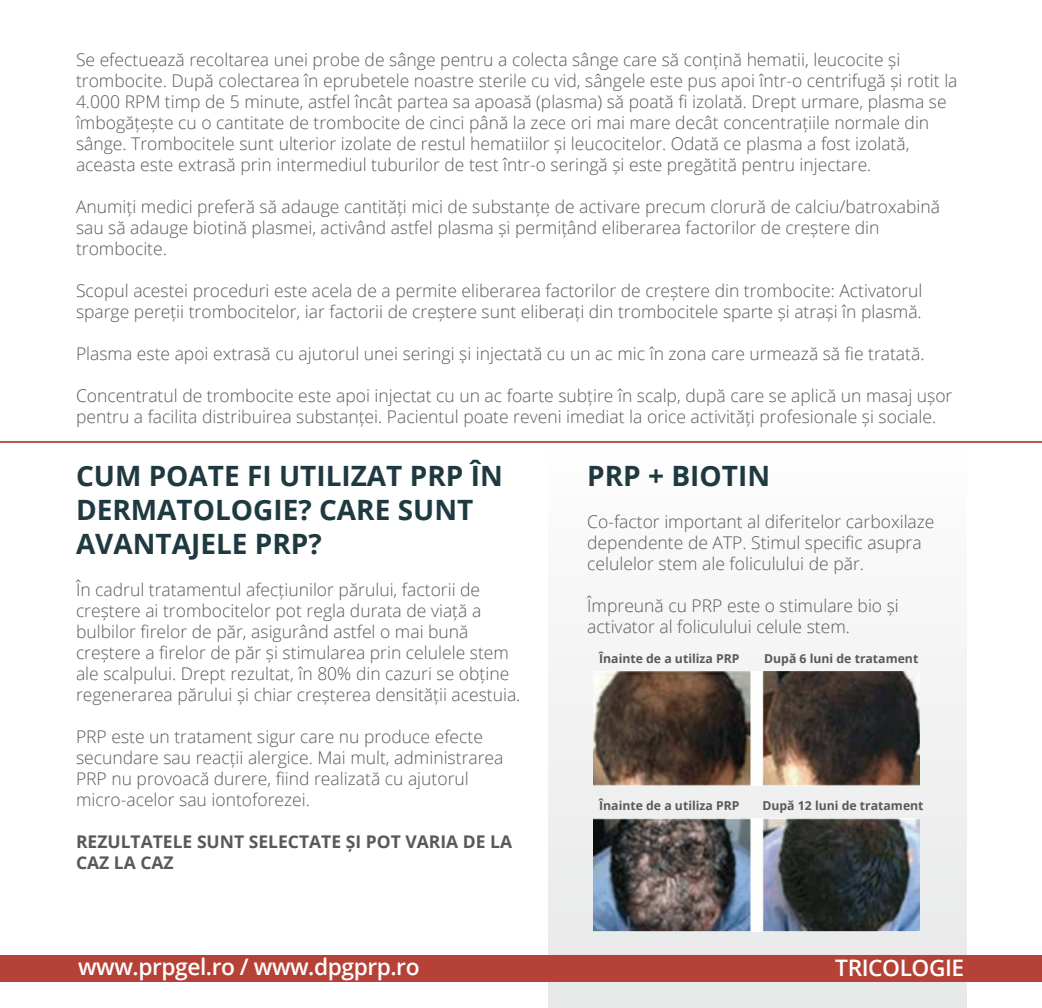
<style>
.page{position:relative;width:1042px;height:1008px;background:#fff}
.page>*{position:absolute;margin:0;border:0;box-sizing:border-box;transform-origin:0 0}
.t1{font:700 28px/33.6px "Open Sans";color:#1e3a40}
.t2{font:600 22.75px "Open Sans";letter-spacing:-.02em;color:#fff}
.t3{font:300 17.5px/21px "Open Sans";color:#58595b}
.t4{font:700 17.5px/21px "Open Sans";color:#58595b}
.t5{font:700 12.25px "Open Sans";color:#58595b}
</style>
<div class="page">
<div style="left:549px;top:442px;width:418px;height:566px;background:linear-gradient(to right,#f5f5f5,#f4f4f5)"></div>
<div style="left:0;top:955px;width:1042px;height:26px;background:#b64137"></div>
<hr style="left:0;top:441px;width:1042px;height:2px;background:#b64137">
<img style="left:593px;top:672px;width:326px;height:113px">
<img style="left:593px;top:818px;width:326px;height:114px">
<p class="t3" style="left:76px;top:49px;width:883px">Se efectuează recoltarea unei probe de sânge pentru a colecta sânge care să conțină hematii, leucocite și trombocite. După colectarea în eprubetele noastre sterile cu vid, sângele este pus apoi într-o centrifugă și rotit la 4.000 RPM timp de 5 minute, astfel încât partea sa apoasă (plasma) să poată fi izolată. Drept urmare, plasma se îmbogățește cu o cantitate de trombocite de cinci până la zece ori mai mare decât concentrațiile normale din sânge. Trombocitele sunt ulterior izolate de restul hematiilor și leucocitelor. Odată ce plasma a fost izolată, aceasta este extrasă prin intermediul tuburilor de test într-o seringă și este pregătită pentru injectare.</p>
<p class="t3" style="left:76px;top:196px;width:865px">Anumiți medici preferă să adauge cantități mici de substanțe de activare precum clorură de calciu/batroxabină sau să adauge biotină plasmei, activând astfel plasma și permițând eliberarea factorilor de creștere din trombocite.</p>
<p class="t3" style="left:76px;top:280px;width:848px">Scopul acestei proceduri este acela de a permite eliberarea factorilor de creștere din trombocite: Activatorul sparge pereții trombocitelor, iar factorii de creștere sunt eliberați din trombocitele sparte și atrași în plasmă.</p>
<p class="t3" style="left:76px;top:343px;width:850px">Plasma este apoi extrasă cu ajutorul unei seringi și injectată cu un ac mic în zona care urmează să fie tratată.</p>
<p class="t3" style="left:76px;top:385px;width:878px">Concentratul de trombocite este apoi injectat cu un ac foarte subțire în scalp, după care se aplică un masaj ușor pentru a facilita distribuirea substanței. Pacientul poate reveni imediat la orice activități profesionale și sociale.</p>
<h1 class="t1" style="left:76px;top:459px;width:428px">CUM POATE FI UTILIZAT PRP ÎN<br>DERMATOLOGIE? CARE SUNT<br>AVANTAJELE PRP?</h1>
<p class="t3" style="left:76px;top:578px;width:446px">În cadrul tratamentul afecțiunilor părului, factorii de creștere ai trombocitelor pot regla durata de viață a bulbilor firelor de păr, asigurând astfel o mai bună creștere a firelor de păr și stimularea prin celulele stem ale scalpului. Drept rezultat, în 80% din cazuri se obține regenerarea părului și chiar creșterea densității acestuia.</p>
<p class="t3" style="left:76px;top:725px;width:429px">PRP este un tratament sigur care nu produce efecte secundare sau reacții alergice. Mai mult, administrarea PRP nu provoacă durere, fiind realizată cu ajutorul micro-acelor sau iontoforezei.</p>
<p class="t4" style="left:76px;top:830px;width:437px">REZULTATELE SUNT SELECTATE ȘI POT VARIA DE LA<br>CAZ LA CAZ</p>
<h1 class="t1" style="left:587px;top:459px;width:184px">PRP + BIOTIN</h1>
<p class="t3" style="left:587px;top:511px;width:349px">Co-factor important al diferitelor carboxilaze dependente de ATP. Stimul specific asupra celulelor stem ale foliculului de păr.</p>
<p class="t3" style="left:587px;top:595px;width:313px">Împreună cu PRP este o stimulare bio și activator al foliculului celule stem.</p>
<p class="t5" style="left:599px;top:650px;width:142px">Înainte de a utiliza PRP</p>
<p class="t5" style="left:764px;top:650px;width:156px">După 6 luni de tratament</p>
<p class="t5" style="left:599px;top:797px;width:142px">Înainte de a utiliza PRP</p>
<p class="t5" style="left:762px;top:797px;width:163px">După 12 luni de tratament</p>
<h2 class="t2" style="left:78px;top:951px;width:343px">www.prpgel.ro / www.dpgprp.ro</h2>
<h2 class="t2" style="left:835px;top:952px;width:130px">TRICOLOGIE</h2>
</div>
